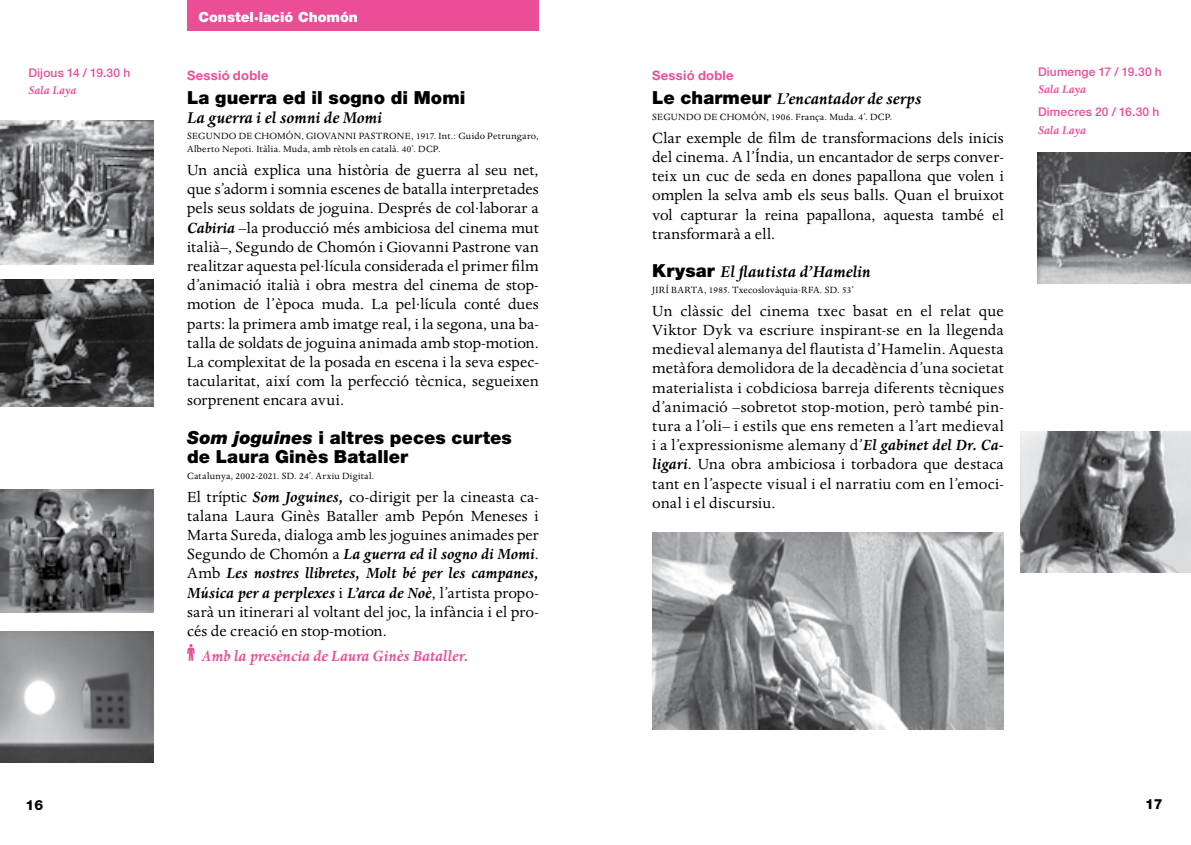
<style>
.page{position:relative;width:1191px;height:845px;background:#fff}
.page>*{position:absolute;margin:0;border:0;box-sizing:border-box;transform-origin:0 0}
.t1{font:italic 700 18px "Dante";color:#000}
.t2{font:900 18px/19.2px "Helvetica Neue LT";letter-spacing:.005em;color:#000}
.t3{font:17px/19.2px "Dante";letter-spacing:.005em;color:#000;text-align:justify}
.t4{font:italic 700 17px "Dante";color:#eb4d97}
.t5{font:900 14px "Helvetica Neue LT";color:#fff}
.t6{font:800 14px "Helvetica Neue LT";color:#000}
.t7{font:700 13px "Helvetica Neue LT";letter-spacing:.02em;color:#eb4d97}
.t8{font:italic 700 12.8px "Dante";letter-spacing:.01em;color:#eb4d97}
.t9{font:500 12px "Helvetica Neue LT";letter-spacing:.015em;color:#eb4d97}
.t10{font:10.4px/13.6px "Dante";letter-spacing:.02em;color:#000}
.s1{font-weight:700;font-style:italic}
.s2{font-style:italic}
.s3{font-family:"Helvetica Neue LT";font-weight:900;font-style:normal}
</style>
<div class="page">
<svg style="left:187px;top:644px;width:8px;height:17px"></svg>
<img style="left:0;top:120px;width:153px;height:145px">
<img style="left:0;top:279px;width:153px;height:128px">
<img style="left:0;top:490px;width:153px;height:122px">
<img style="left:0;top:631px;width:153px;height:131px">
<div style="left:187px;top:0;width:352px;height:30px;background:#eb4d97"></div>
<img style="left:1037px;top:152px;width:154px;height:131px">
<img style="left:1020px;top:432px;width:171px;height:141px">
<img style="left:652px;top:532px;width:351px;height:198px">
<p class="t9" style="left:28px;top:65px;width:103px">Dijous 14 / 19.30 h</p>
<p class="t8" style="left:28px;top:83px;width:49px">Sala Laya</p>
<p class="t6" style="left:26px;top:796px;width:19px">16</p>
<p class="t5" style="left:198px;top:9px;width:161px">Constel·lació Chomón</p>
<p class="t7" style="left:187px;top:67px;width:83px">Sessió doble</p>
<p class="t2" style="left:187px;top:88px;width:280px">La guerra ed il sogno di Momi</p>
<p class="t1" style="left:187px;top:108px;width:196px">La guerra i el somni de Momi</p>
<p class="t10" style="left:187px;top:129px;width:353px">SEGUNDO DE CHOMÓN, GIOVANNI PASTRONE, 1917. Int.: Guido Petrungaro,<br>Alberto Nepoti. Itàlia. Muda, amb rètols en català. 40’. DCP.</p>
<p class="t3" style="left:187px;top:161px;width:353px">Un ancià explica una història de guerra al seu net, que s’adorm i somnia escenes de batalla interpretades pels seus soldats de joguina. Després de col·laborar a <span class="s1">Cabiria</span> –la producció més ambiciosa del cinema mut italià–, Segundo de Chomón i Giovanni Pastrone van realitzar aquesta pel·lícula considerada el primer film d’animació italià i obra mestra del cinema de stop&shy;motion de l’època muda. La pel·lícula conté dues parts: la primera amb imatge real, i la segona, una ba&shy;talla de soldats de joguina animada amb stop-motion.<br>La complexitat de la posada en escena i la seva espec&shy;tacularitat, així com la perfecció tècnica, segueixen sorprenent encara avui.</p>
<p class="t2" style="left:187px;top:428px;width:326px"><span class="s2">Som joguines</span> i altres peces curtes de Laura Ginès Bataller</p>
<p class="t10" style="left:187px;top:469px;width:189px">Catalunya, 2002-2021. SD. 24’. Arxiu Digital.</p>
<p class="t3" style="left:187px;top:487px;width:353px">El tríptic <span class="s1">Som Joguines,</span> co-dirigit per la cineasta ca&shy;talana Laura Ginès Bataller amb Pepón Meneses i Marta Sureda, dialoga amb les joguines animades per Segundo de Chomón a <span class="s1">La guerra ed il sogno di Momi</span>.<br>Amb <span class="s1">Les nostres llibretes, Molt bé per les campanes, Música per a perplexes</span> i <span class="s1">L’arca de Noè</span>, l’artista propo&shy;sarà un itinerari al voltant del joc, la infància i el pro&shy;cés de creació en stop-motion.</p>
<p class="t4" style="left:202px;top:646px;width:268px">Amb la presència de Laura Ginès Bataller.</p>
<p class="t7" style="left:652px;top:68px;width:83px">Sessió doble</p>
<p class="t1" style="left:652px;top:89px;width:270px"><span class="s3">Le charmeur</span> L’encantador de serps</p>
<p class="t10" style="left:652px;top:111px;width:242px">SEGUNDO DE CHOMÓN, 1906. França. Muda. 4’. DCP.</p>
<p class="t3" style="left:652px;top:129px;width:353px">Clar exemple de film de transformacions dels inicis del cinema. A l’Índia, un encantador de serps conver&shy;teix un cuc de seda en dones papallona que volen i omplen la selva amb els seus balls. Quan el bruixot vol capturar la reina papallona, aquesta també el transformarà a ell.</p>
<p class="t1" style="left:652px;top:262px;width:220px"><span class="s3">Krysar</span> El flautista d’Hamelin</p>
<p class="t10" style="left:652px;top:283px;width:203px">JIRÍ BARTA, 1985. Txecoslovàquia-RFA. SD. 53’</p>
<p class="t3" style="left:652px;top:302px;width:353px">Un clàssic del cinema txec basat en el relat que Viktor Dyk va escriure inspirant-se en la llegenda medieval alemanya del flautista d’Hamelin. Aquesta metàfora demolidora de la decadència d’una societat materialista i cobdiciosa barreja diferents tècniques d’animació –sobretot stop-motion, però també pin&shy;tura a l’oli– i estils que ens remeten a l’art medieval i a l’expressionisme alemany d’<span class="s1">El gabinet del Dr. Ca&shy;ligari</span>. Una obra ambiciosa i torbadora que destaca tant en l’aspecte visual i el narratiu com en l’emoci&shy;onal i el discursiu.</p>
<p class="t9" style="left:1038px;top:65px;width:125px">Diumenge 17 / 19.30 h</p>
<p class="t8" style="left:1038px;top:82px;width:49px">Sala Laya</p>
<p class="t9" style="left:1038px;top:105px;width:123px">Dimecres 20 / 16.30 h</p>
<p class="t8" style="left:1038px;top:123px;width:49px">Sala Laya</p>
<p class="t6" style="left:1145px;top:795px;width:19px">17</p>
</div>
